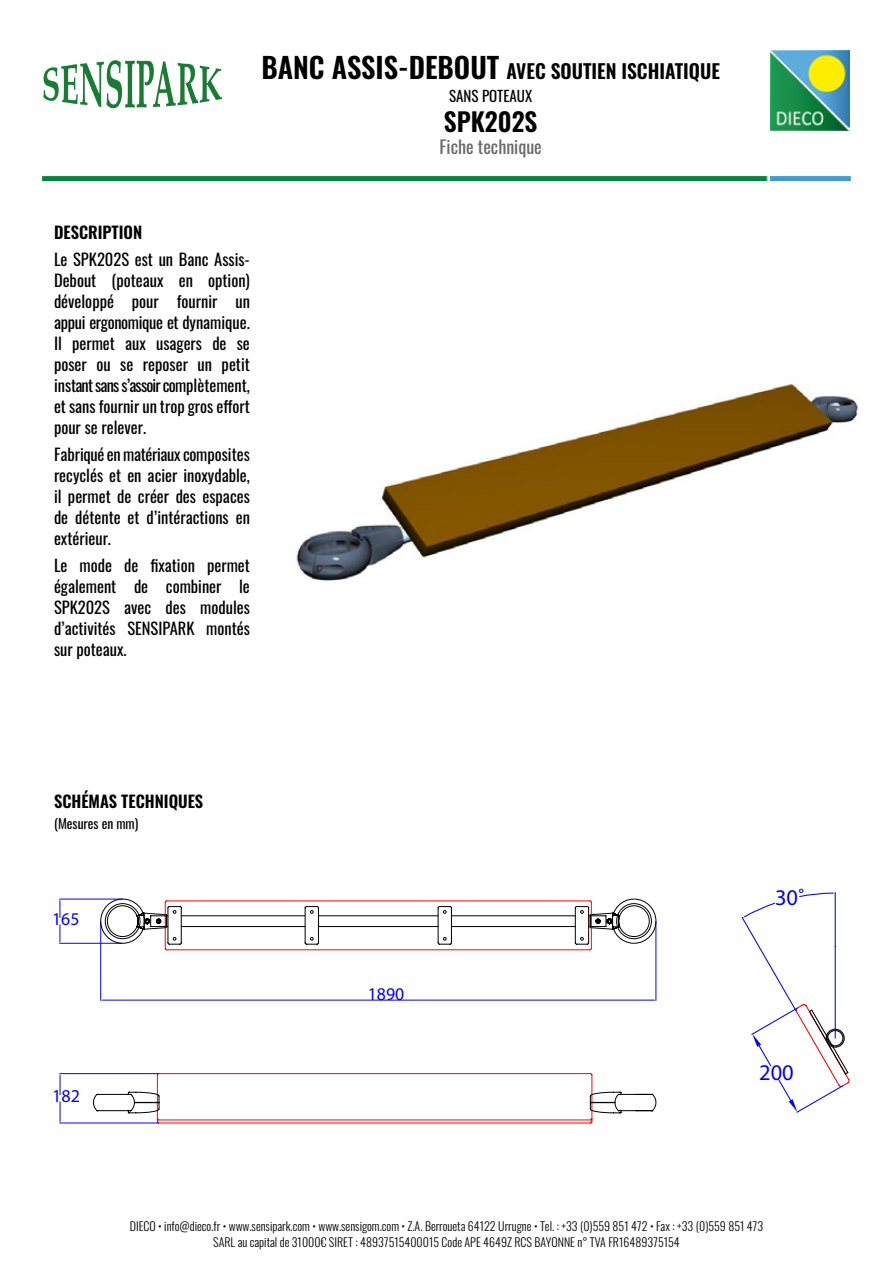
<style>
.page{position:relative;width:893px;height:1263px;background:#fff}
.page>*{position:absolute;margin:0;border:0;box-sizing:border-box;transform-origin:0 0}
.t1{font:600 25.5px "Oswald";color:#000}
.t2{font:22.5px "Myriad Pro";color:#00f}
.t3{font:600 19.5px "Oswald";color:#000}
.t4{font:18.15px "Myriad Pro";color:#00f}
.t5{font:18px "Oswald";color:#686868}
.t6{font:17.85px "Myriad Pro";color:#00f}
.t7{font:16.5px/21px "Oswald";color:#000;text-align:justify}
.t8{font:600 16.5px "Oswald";color:#000}
.t9{font:15px "Oswald";color:#000}
.t10{font:13.5px "Oswald";color:#000}
.t11{font:300 12px/16.2px "Oswald";color:#000;text-align:center}
.s1{font-size:28.5px}
</style>
<div class="page">
<img style="left:296px;top:384px;width:563px;height:197px">
<img style="left:770px;top:50px;width:80px;height:80px">
<img style="left:42px;top:177px;width:809px;height:3px">
<svg style="left:43px;top:60px;width:179px;height:48px"></svg>
<hr style="left:60px;top:1123px;width:99px;height:1px;background:#00f">
<hr style="left:60px;top:1073px;width:99px;height:1px;background:#00f">
<svg style="left:60px;top:1102px;width:1px;height:21px"></svg>
<svg style="left:60px;top:1073px;width:1px;height:22px"></svg>
<svg style="left:92px;top:1073px;width:565px;height:51px"></svg>
<hr style="left:100px;top:921px;width:1px;height:79px;background:#00f">
<hr style="left:656px;top:921px;width:1px;height:79px;background:#00f">
<hr style="left:103px;top:1000px;width:551px;height:1px;background:#00f">
<hr style="left:60px;top:943px;width:62px;height:1px;background:#00f">
<hr style="left:60px;top:899px;width:63px;height:1px;background:#00f">
<svg style="left:60px;top:925px;width:1px;height:18px"></svg>
<svg style="left:60px;top:899px;width:1px;height:19px"></svg>
<svg style="left:101px;top:898px;width:555px;height:52px"></svg>
<svg style="left:741px;top:892px;width:109px;height:221px"></svg>
<p class="t3" style="left:261px;top:61px;width:460px"><span class="s1">BANC ASSIS-DEBOUT</span> AVEC SOUTIEN ISCHIATIQUE</p>
<p class="t9" style="left:449px;top:82px;width:85px">SANS POTEAUX</p>
<h1 class="t1" style="left:444px;top:108px;width:95px">SPK202S</h1>
<p class="t5" style="left:440px;top:130px;width:104px">Fiche technique</p>
<p class="t8" style="left:54px;top:223px;width:90px">DESCRIPTION</p>
<p class="t7" style="left:54px;top:247px;width:197px">Le SPK202S est un Banc Assis-Debout (poteaux en option) développé pour fournir un appui ergonomique et dynamique.<br>Il permet aux usagers de se poser ou se reposer un petit instant sans s’assoir complètement, et sans fournir un trop gros effort pour se relever.</p>
<p class="t7" style="left:54px;top:442px;width:197px">Fabriqué en matériaux composites recyclés et en acier inoxydable, il permet de créer des espaces de détente et d’intéractions en extérieur.</p>
<p class="t7" style="left:54px;top:553px;width:197px">Le mode de fixation permet également de combiner le SPK202S avec des modules d’activités SENSIPARK montés sur poteaux.</p>
<p class="t8" style="left:54px;top:793px;width:151px">SCHÉMAS TECHNIQUES</p>
<p class="t10" style="left:54px;top:812px;width:86px">(Mesures en mm)</p>
<p class="t6" style="left:52px;top:907px;width:29px">165</p>
<p class="t4" style="left:52px;top:1084px;width:29px">182</p>
<p class="t6" style="left:368px;top:983px;width:38px">1890</p>
<h2 class="t2" style="left:775px;top:884px;width:31px">30˚</h2>
<h2 class="t2" style="left:759px;top:1058px;width:36px">200</h2>
<p class="t11" style="left:130px;top:1216px;width:635px">DIECO • info@dieco.fr • www.sensipark.com • www.sensigom.com • Z.A. Berroueta 64122 Urrugne • Tel. : +33 (0)559 851 472 • Fax : +33 (0)559 851 473<br>SARL au capital de 31000€ SIRET : 48937515400015 Code APE 4649Z RCS BAYONNE n° TVA FR16489375154</p>
</div>
